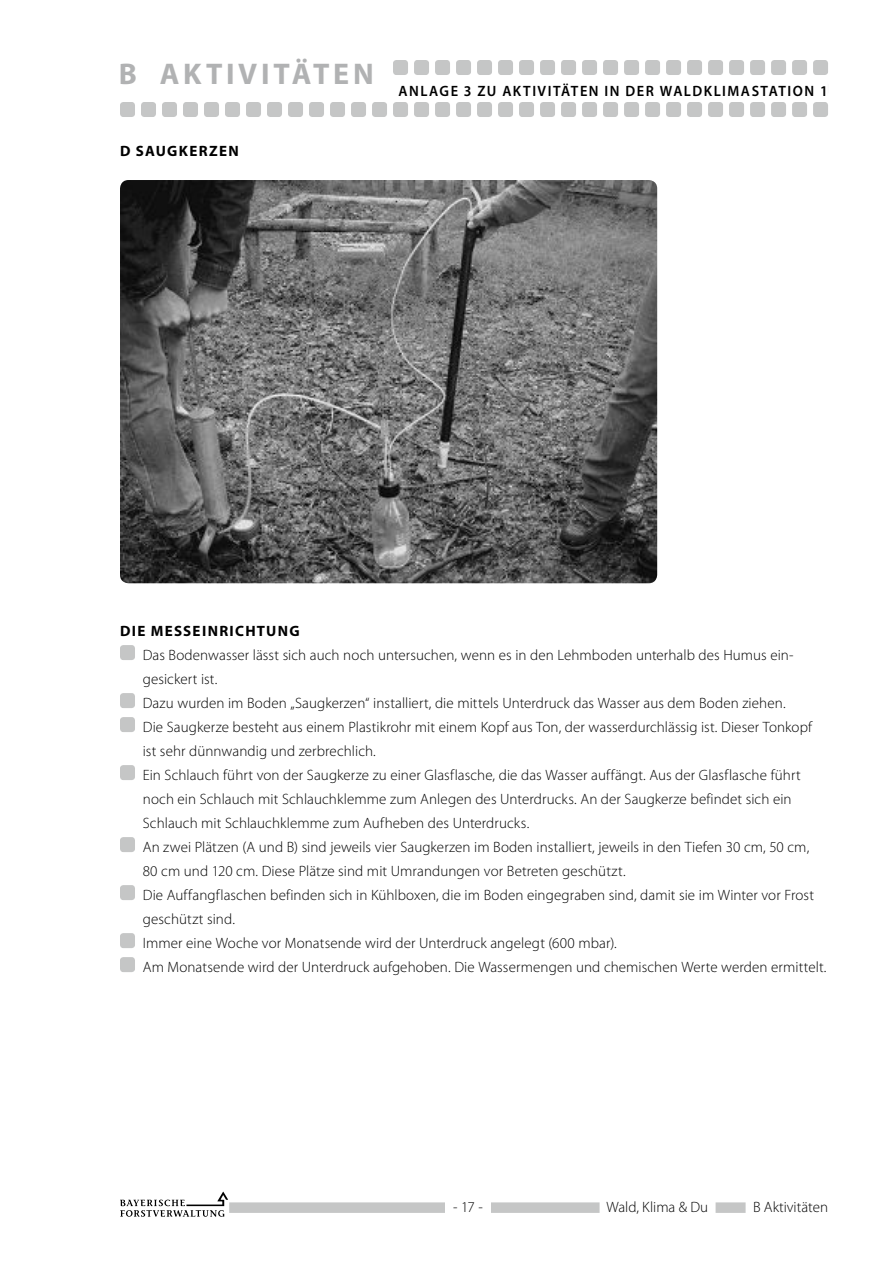
<style>
.page{position:relative;width:893px;height:1263px;background:#fff}
.page>*{position:absolute;margin:0;border:0;box-sizing:border-box;transform-origin:0 0}
.t1{font:700 30px "Myriad Pro";letter-spacing:.12em;color:#b1b2b3}
.t2{font:300 15px/24px "Myriad Pro";letter-spacing:.005em;color:#000}
.t3{font:600 15px "Myriad Pro";letter-spacing:.105em;color:#000;scale:.96 1}
.t4{font:700 15px "Myriad Pro";letter-spacing:.085em;color:#000}
</style>
<div class="page">
<svg style="left:120px;top:60px;width:708px;height:57px"></svg>
<div style="left:229px;top:1202px;width:371px;height:11px;background:#c5c6c6"></div>
<div style="left:716px;top:1202px;width:30px;height:11px;background:#c5c6c6"></div>
<div style="left:119px;top:56px;width:271px;height:44px;background:#fff"></div>
<div style="left:120px;top:645px;width:15px;height:15px;background:#c5c6c6;border-radius:3px"></div>
<div style="left:120px;top:693px;width:15px;height:15px;background:#c5c6c6;border-radius:3px"></div>
<div style="left:120px;top:717px;width:15px;height:15px;background:#c5c6c6;border-radius:3px"></div>
<div style="left:120px;top:765px;width:15px;height:15px;background:#c5c6c6;border-radius:3px"></div>
<div style="left:120px;top:837px;width:15px;height:15px;background:#c5c6c6;border-radius:3px"></div>
<div style="left:120px;top:885px;width:15px;height:15px;background:#c5c6c6;border-radius:3px"></div>
<div style="left:120px;top:933px;width:15px;height:15px;background:#c5c6c6;border-radius:3px"></div>
<div style="left:120px;top:957px;width:15px;height:15px;background:#c5c6c6;border-radius:3px"></div>
<img style="left:120px;top:180px;width:537px;height:403px">
<div style="left:387px;top:78px;width:23px;height:19px;background:#fff"></div>
<div style="left:399px;top:76px;width:429px;height:25px;background:#fff"></div>
<svg style="left:120px;top:1192px;width:108px;height:25px"></svg>
<div style="left:446px;top:1182px;width:44px;height:48px;background:#fff"></div>
<h1 class="t1" style="left:119px;top:54px;width:257px">B AKTIVITÄTEN</h1>
<p class="t4" style="left:120px;top:141px;width:120px">D SAUGKERZEN</p>
<p class="t3" style="left:399px;top:81px;width:449px">ANLAGE 3 ZU AKTIVITÄTEN IN DER WALDKLIMASTATION 1</p>
<p class="t4" style="left:120px;top:621px;width:181px">DI E MESSEINRICHTUNG</p>
<p class="t2" style="left:143px;top:643px;width:685px">Das Bodenwasser lässt sich auch noch untersuchen, wenn es in den Lehmboden unterhalb des Humus ein&shy;gesickert ist.<br>Dazu wurden im Boden „Saugkerzen“ installiert, die mittels Unterdruck das Wasser aus dem Boden ziehen.<br>Die Saugkerze besteht aus einem Plastikrohr mit einem Kopf aus Ton, der wasserdurchlässig ist. Dieser Tonkopf ist sehr dünnwandig und zerbrechlich.<br>Ein Schlauch führt von der Saugkerze zu einer Glasflasche, die das Wasser auffängt. Aus der Glasflasche führt noch ein Schlauch mit Schlauchklemme zum Anlegen des Unterdrucks. An der Saugkerze befindet sich ein Schlauch mit Schlauchklemme zum Aufheben des Unterdrucks.<br>An zwei Plätzen (A und B) sind jeweils vier Saugkerzen im Boden installiert, jeweils in den Tiefen 30 cm, 50 cm, 80 cm und 120 cm. Diese Plätze sind mit Umrandungen vor Betreten geschützt.<br>Die Auffangflaschen befinden sich in Kühlboxen, die im Boden eingegraben sind, damit sie im Winter vor Frost geschützt sind.<br>Immer eine Woche vor Monatsende wird der Unterdruck angelegt (600 mbar).<br>Am Monatsende wird der Unterdruck aufgehoben. Die Wassermengen und chemischen Werte werden ermittelt.</p>
<p class="t2" style="left:453px;top:1195px;width:31px">- 17 -</p>
<p class="t2" style="left:607px;top:1195px;width:103px">Wald, Klima &amp; Du</p>
<p class="t2" style="left:753px;top:1195px;width:76px">B Aktivitäten</p>
</div>
